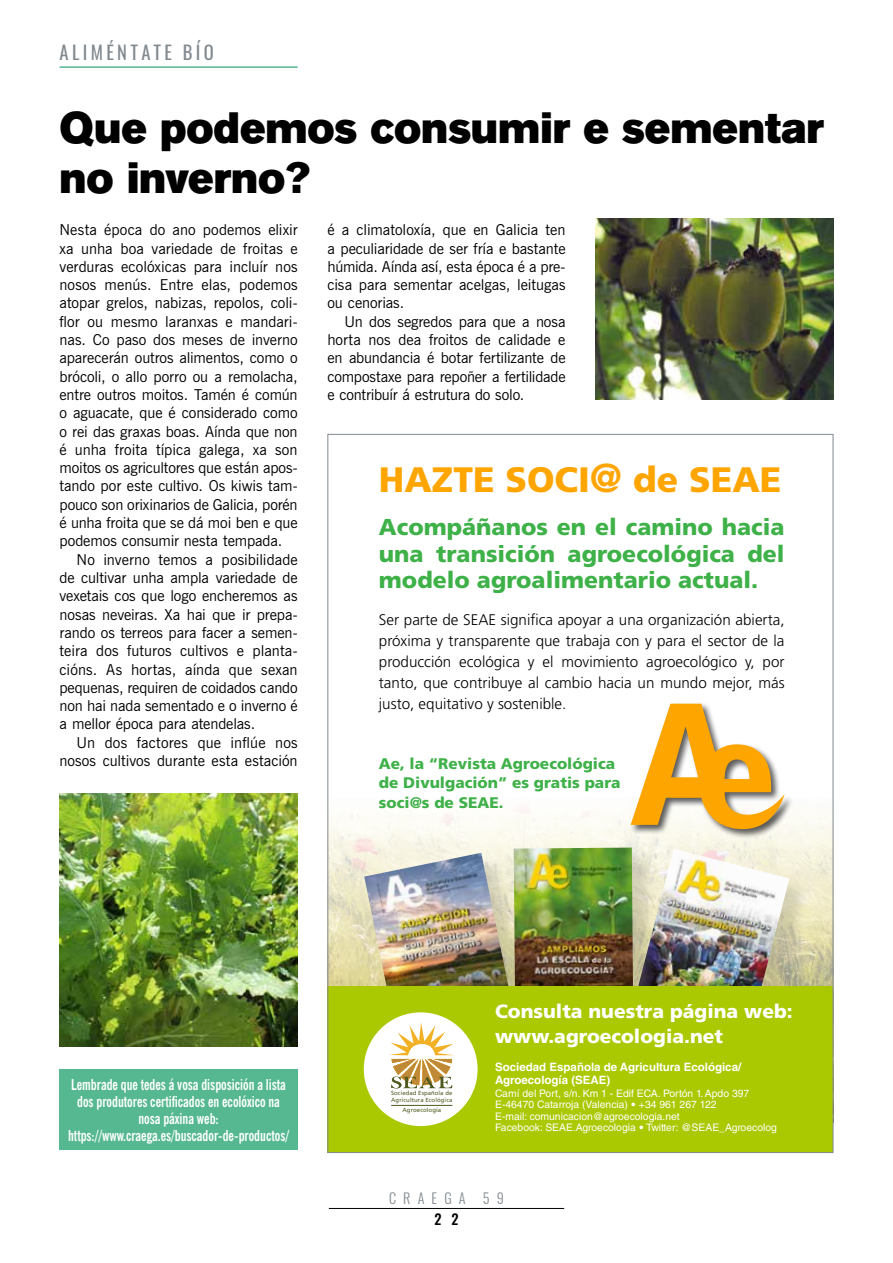
<style>
.page{position:relative;width:893px;height:1263px;background:#fff}
.page>*{position:absolute;margin:0;border:0;box-sizing:border-box;transform-origin:0 0}
.t1{font:43.5px/49.5px "Akzidenz Grotesk BE Super";color:#000}
.t2{font:900 35.25px "Frutiger LT Std";color:#fea500}
.t3{font:900 23.1px/26.8px "Frutiger LT Std";color:#3eb148;text-align:justify}
.t4{font:900 19.2px/25.3px "Frutiger LT Std";color:#fff}
.t5{font:18.6px "Oswald";letter-spacing:.18em;color:#828a90}
.t6{font:300 15.3px/21.1px "Frutiger LT Std";color:#000;text-align:justify}
.t7{font:900 15.3px/19.2px "Frutiger LT Std";color:#3eb148}
.t8{font:15px/18.3px "News Gothic BT";letter-spacing:-.005em;color:#000;text-align:justify}
.t9{font:700 condensed 15px/17.2px "News Gothic BT";color:#fff;text-align:center;scale:.88 1}
.t10{font:300 14.25px "Oswald";letter-spacing:.5em;color:#828a90}
.t11{font:500 14.25px "Oswald";color:#000}
.t12{font:700 11.55px/13.8px "Helvetica LT Std";color:#fff}
.t13{font:10.35px/11.6px "Helvetica LT Std";color:#fff}
.t14{font:6px "Frutiger LT Std";letter-spacing:.01em;color:#4e5b20}
.t15{font:5.85px "Frutiger LT Std";letter-spacing:.02em;color:#4e5b20}
.s1{font-size:40.35px}
.s2{font-family:"Frutiger LT Std";font-weight:300}
</style>
<div class="page">
<hr style="left:329px;top:1208px;width:235px;height:1px;background:#000">
<hr style="left:60px;top:66px;width:238px;height:2px;background:#55b891">
<div style="left:60px;top:1069px;width:238px;height:81px;background:#55b891"></div>
<img style="left:60px;top:793px;width:238px;height:253px">
<img style="left:329px;top:810px;width:502px;height:176px">
<div style="left:636px;top:852px;width:177px;height:208px;background:#8f8d78;opacity:.3"></div>
<img style="left:633px;top:848px;width:156px;height:138px">
<img style="left:364px;top:853px;width:150px;height:133px">
<div style="left:517px;top:851px;width:140px;height:189px;background:#8f8d78;opacity:.3"></div>
<img style="left:514px;top:847px;width:119px;height:139px">
<div style="left:328px;top:986px;width:505px;height:166px;background:#aac901"></div>
<div style="left:629px;top:701px;width:165px;height:138px;background:#000;opacity:.64"></div>
<svg style="left:631px;top:704px;width:154px;height:127px"></svg>
<div style="left:364px;top:1012px;width:114px;height:114px;background:#fff;border-radius:50%"></div>
<svg style="left:389px;top:1022px;width:65px;height:66px"></svg>
<hr style="left:391px;top:1105px;width:61px;height:1px;background:#4e5b20">
<img style="left:595px;top:218px;width:238px;height:182px">
<p class="t5" style="left:60px;top:36px;width:156px">ALIMÉNTATE BÍO</p>
<h1 class="t1" style="left:60px;top:104px;width:766px">Que podemos consumir e sementar no inverno?</h1>
<p class="t8" style="left:60px;top:221px;width:240px">Nesta época do ano podemos elixir xa unha boa variedade de froitas e verduras ecolóxicas para incluír nos nosos menús. Entre elas, podemos atopar grelos, nabizas, repolos, coli&shy;flor ou mesmo laranxas e mandari&shy;nas. Co paso dos meses de inverno aparecerán outros alimentos, como o brócoli, o allo porro ou a remolacha, entre outros moitos. Tamén é común o aguacate, que é considerado como o rei das graxas boas. Aínda que non é unha froita típica galega, xa son moitos os agricultores que están apos&shy;tando por este cultivo. Os kiwis tam&shy;pouco son orixinarios de Galicia, porén é unha froita que se dá moi ben e que podemos consumir nesta tempada.</p>
<p class="t8" style="left:60px;top:550px;width:240px;text-indent:17px">No inverno temos a posibilidade de cultivar unha ampla variedade de vexetais cos que logo encheremos as nosas neveiras. Xa hai que ir prepa&shy;rando os terreos para facer a semen&shy;teira dos futuros cultivos e planta&shy;cións. As hortas, aínda que sexan pequenas, requiren de coidados cando non hai nada sementado e o inverno é a mellor época para atendelas.</p>
<p class="t8" style="left:60px;top:733px;width:240px;text-align:right">Un dos factores que inflúe nos nosos cultivos durante esta estación</p>
<p class="t8" style="left:327px;top:221px;width:240px">é a climatoloxía, que en Galicia ten a peculiaridade de ser fría e bastante húmida. Aínda así, esta época é a pre&shy;cisa para sementar acelgas, leitugas ou cenorias.</p>
<p class="t8" style="left:327px;top:312px;width:240px;text-indent:17px">Un dos segredos para que a nosa horta nos dea froitos de calidade e en abundancia é botar fertilizante de compostaxe para repoñer a fertilidade e contribuír á estrutura do solo.</p>
<h2 class="t2" style="left:379px;top:459px;width:404px">HAZTE SOCI<span class="s1">@</span> de SEAE</h2>
<h3 class="t3" style="left:379px;top:513px;width:407px">Acompáñanos en el camino hacia una transición agroecológica del modelo agroalimentario actual.</h3>
<p class="t6" style="left:379px;top:609px;width:407px">Ser parte de SEAE significa apoyar a una organización abierta, próxima y transparente que trabaja con y para el sector de la producción ecológica y el movimiento agroecológico y, por tanto, que contribuye al cambio hacia un mundo mejor, más justo, equitativo y sostenible.</p>
<p class="t7" style="left:379px;top:754px;width:243px">Ae, la “Revista Agroecológica de Divulgación” es gratis para soci@s de SEAE.</p>
<p class="t9" style="left:68px;top:1075px;width:252px">Lembrade que tedes á vosa disposición a lista dos produtores certificados en ecolóxico na nosa páxina web: https://www.craega.es/buscador-de-productos/</p>
<p class="t15" style="left:391px;top:1090px;width:63px">Sociedad Española de</p>
<p class="t15" style="left:391px;top:1097px;width:63px">Agricultura Ecológica</p>
<p class="t14" style="left:403px;top:1106px;width:40px">Agroecología</p>
<p class="t4" style="left:495px;top:998px;width:299px">Consulta nuestra página web: www.agroecologia.net</p>
<p class="t12" style="left:495px;top:1059px;width:248px">Sociedad Española de Agricultura Ecológica/<br>Agroecología (SEAE)</p>
<p class="t13" style="left:495px;top:1087px;width:283px">Camí del Port, s/n. Km 1 - Edif ECA. Portón 1. Apdo 397<br>E-46470 Catarroja (Valencia) <span class="s2">•</span> +34 961 267 122<br>E-mail: comunicacion@agroecologia.net<br>Facebook: SEAE.Agroecologia <span class="s2">•</span> Twitter: @SEAE_Agroecolog</p>
<p class="t10" style="left:389px;top:1185px;width:116px">CRAEGA 59</p>
<p class="t11" style="left:434px;top:1206px;width:25px">2 2</p>
</div>
